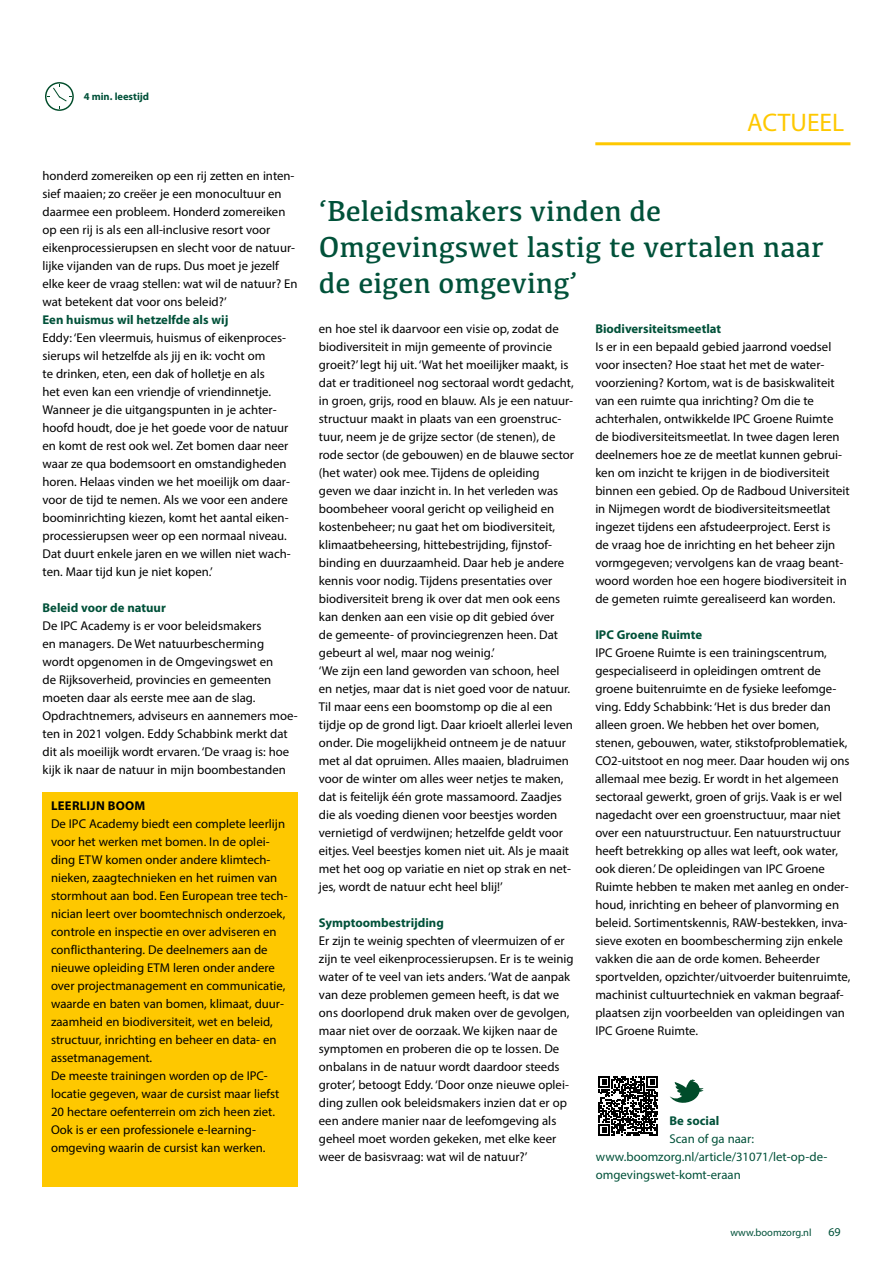
<style>
.page{position:relative;width:893px;height:1263px;background:#fff}
.page>*{position:absolute;margin:0;border:0;box-sizing:border-box;transform-origin:0 0}
.t1{font:30px/36px "Kefa";color:#005139}
.t2{font:25.5px "Myriad Pro";color:#fec800}
.t3{font:12.75px/18px "Myriad Pro";color:#000}
.t4{font:700 12.75px "Myriad Pro";color:#005139}
.t5{font:12.75px/18px "Myriad Pro";color:#005139}
.t6{font:700 12.75px "Myriad Pro";letter-spacing:.02em;color:#000}
.t7{font:12px "Myriad Pro";color:#005139}
.t8{font:10.5px "Myriad Pro";color:#005139}
.t9{font:700 10.5px "Myriad Pro";color:#005139}
</style>
<div class="page">
<hr style="left:595px;top:142px;width:255px;height:3px;background:#fec800">
<svg style="left:45px;top:82px;width:29px;height:29px"></svg>
<div style="left:43px;top:792px;width:255px;height:394px;background:#fec800"></div>
<svg style="left:598px;top:1076px;width:60px;height:59px"></svg>
<svg style="left:670px;top:1079px;width:33px;height:24px"></svg>
<p class="t9" style="left:84px;top:90px;width:67px">4 min. leestijd</p>
<p class="t3" style="left:43px;top:167px;width:257px">honderd zomereiken op een rij zetten en inten&shy;sief maaien; zo creëer je een monocultuur en daarmee een probleem. Honderd zomereiken op een rij is als een all-inclusive resort voor eikenprocessierupsen en slecht voor de natuur&shy;lijke vijanden van de rups. Dus moet je jezelf elke keer de vraag stellen: wat wil de natuur? En wat betekent dat voor ons beleid?’</p>
<p class="t4" style="left:43px;top:311px;width:187px">Een huismus wil hetzelfde als wij</p>
<p class="t3" style="left:43px;top:329px;width:250px">Eddy: ‘Een vleermuis, huismus of eikenproces&shy;sierups wil hetzelfde als jij en ik: vocht om<br>te drinken, eten, een dak of holletje en als<br>het even kan een vriendje of vriendinnetje.<br>Wanneer je die uitgangspunten in je achter&shy;hoofd houdt, doe je het goede voor de natuur en komt de rest ook wel. Zet bomen daar neer waar ze qua bodemsoort en omstandigheden horen. Helaas vinden we het moeilijk om daar&shy;voor de tijd te nemen. Als we voor een andere boominrichting kiezen, komt het aantal eiken&shy;processierupsen weer op een normaal niveau.<br>Dat duurt enkele jaren en we willen niet wach&shy;ten. Maar tijd kun je niet kopen.’</p>
<p class="t4" style="left:43px;top:599px;width:125px">Beleid voor de natuur</p>
<p class="t3" style="left:43px;top:617px;width:257px">De IPC Academy is er voor beleidsmakers<br>en managers. De Wet natuurbescherming wordt opgenomen in de Omgevingswet en<br>de Rijksoverheid, provincies en gemeenten moeten daar als eerste mee aan de slag.<br>Opdrachtnemers, adviseurs en aannemers moe&shy;ten in 2021 volgen. Eddy Schabbink merkt dat dit als moeilijk wordt ervaren. ‘De vraag is: hoe kijk ik naar de natuur in mijn boombestanden</p>
<p class="t6" style="left:51px;top:797px;width:96px">LEERLIJN BOOM</p>
<p class="t3" style="left:51px;top:815px;width:238px">De IPC Academy biedt een complete leerlijn voor het werken met bomen. In de oplei&shy;ding ETW komen onder andere klimtech&shy;nieken, zaagtechnieken en het ruimen van stormhout aan bod. Een European tree tech&shy;nician leert over boomtechnisch onderzoek, controle en inspectie en over adviseren en conflicthantering. De deelnemers aan de nieuwe opleiding ETM leren onder andere over projectmanagement en communicatie, waarde en baten van bomen, klimaat, duur&shy;zaamheid en biodiversiteit, wet en beleid, structuur, inrichting en beheer en data- en assetmanagement.<br>De meeste trainingen worden op de IPC&shy;locatie gegeven, waar de cursist maar liefst 20 hectare oefenterrein om zich heen ziet.<br>Ook is er een professionele e-learning&shy;omgeving waarin de cursist kan werken.</p>
<h2 class="t2" style="left:747px;top:107px;width:99px">ACTUEEL</h2>
<h1 class="t1" style="left:319px;top:192px;width:506px">‘Beleidsmakers vinden de<br>Omgevingswet lastig te vertalen naar de eigen omgeving’</h1>
<p class="t3" style="left:319px;top:320px;width:257px">en hoe stel ik daarvoor een visie op, zodat de biodiversiteit in mijn gemeente of provincie groeit?’ legt hij uit. ‘Wat het moeilijker maakt, is dat er traditioneel nog sectoraal wordt gedacht, in groen, grijs, rood en blauw. Als je een natuur&shy;structuur maakt in plaats van een groenstruc&shy;tuur, neem je de grijze sector (de stenen), de rode sector (de gebouwen) en de blauwe sector (het water) ook mee. Tijdens de opleiding geven we daar inzicht in. In het verleden was boombeheer vooral gericht op veiligheid en kostenbeheer; nu gaat het om biodiversiteit, klimaatbeheersing, hittebestrijding, fijnstof&shy;binding en duurzaamheid. Daar heb je andere kennis voor nodig. Tijdens presentaties over biodiversiteit breng ik over dat men ook eens kan denken aan een visie op dit gebied óver<br>de gemeente- of provinciegrenzen heen. Dat gebeurt al wel, maar nog weinig.’<br>‘We zijn een land geworden van schoon, heel en netjes, maar dat is niet goed voor de natuur.<br>Til maar eens een boomstomp op die al een tijdje op de grond ligt. Daar krioelt allerlei leven onder. Die mogelijkheid ontneem je de natuur met al dat opruimen. Alles maaien, bladruimen voor de winter om alles weer netjes te maken, dat is feitelijk één grote massamoord. Zaadjes die als voeding dienen voor beestjes worden vernietigd of verdwijnen; hetzelfde geldt voor eitjes. Veel beestjes komen niet uit. Als je maait met het oog op variatie en niet op strak en net&shy;jes, wordt de natuur echt heel blij!’</p>
<p class="t4" style="left:319px;top:915px;width:126px">Symptoombestrijding</p>
<p class="t3" style="left:319px;top:932px;width:256px">Er zijn te weinig spechten of vleermuizen of er zijn te veel eikenprocessierupsen. Er is te weinig water of te veel van iets anders. ‘Wat de aanpak van deze problemen gemeen heeft, is dat we ons doorlopend druk maken over de gevolgen, maar niet over de oorzaak. We kijken naar de symptomen en proberen die op te lossen. De onbalans in de natuur wordt daardoor steeds groter’, betoogt Eddy. ‘Door onze nieuwe oplei&shy;ding zullen ook beleidsmakers inzien dat er op een andere manier naar de leefomgeving als geheel moet worden gekeken, met elke keer weer de basisvraag: wat wil de natuur?’</p>
<p class="t4" style="left:595px;top:321px;width:127px">Biodiversiteitsmeetlat</p>
<p class="t3" style="left:595px;top:338px;width:256px">Is er in een bepaald gebied jaarrond voedsel voor insecten? Hoe staat het met de water&shy;voorziening? Kortom, wat is de basiskwaliteit van een ruimte qua inrichting? Om die te achterhalen, ontwikkelde IPC Groene Ruimte de biodiversiteitsmeetlat. In twee dagen leren deelnemers hoe ze de meetlat kunnen gebrui&shy;ken om inzicht te krijgen in de biodiversiteit binnen een gebied. Op de Radboud Universiteit in Nijmegen wordt de biodiversiteitsmeetlat ingezet tijdens een afstudeerproject. Eerst is<br>de vraag hoe de inrichting en het beheer zijn vormgegeven; vervolgens kan de vraag beant&shy;woord worden hoe een hogere biodiversiteit in de gemeten ruimte gerealiseerd kan worden.</p>
<p class="t4" style="left:595px;top:627px;width:108px">IPC Groene Ruimte</p>
<p class="t3" style="left:595px;top:644px;width:257px">IPC Groene Ruimte is een trainingscentrum, gespecialiseerd in opleidingen omtrent de groene buitenruimte en de fysieke leefomge&shy;ving. Eddy Schabbink: ‘Het is dus breder dan alleen groen. We hebben het over bomen, stenen, gebouwen, water, stikstofproblematiek, CO2-uitstoot en nog meer. Daar houden wij ons allemaal mee bezig. Er wordt in het algemeen sectoraal gewerkt, groen of grijs. Vaak is er wel nagedacht over een groenstructuur, maar niet over een natuurstructuur. Een natuurstructuur heeft betrekking op alles wat leeft, ook water, ook dieren.’ De opleidingen van IPC Groene Ruimte hebben te maken met aanleg en onder&shy;houd, inrichting en beheer of planvorming en beleid. Sortimentskennis, RAW-bestekken, inva&shy;sieve exoten en boombescherming zijn enkele vakken die aan de orde komen. Beheerder sportvelden, opzichter/uitvoerder buitenruimte, machinist cultuurtechniek en vakman begraaf&shy;plaatsen zijn voorbeelden van opleidingen van IPC Groene Ruimte.</p>
<p class="t4" style="left:669px;top:1112px;width:51px">Be social</p>
<p class="t5" style="left:596px;top:1130px;width:233px;text-indent:74px">Scan of ga naar: www.boomzorg.nl/article/31071/let-op-de&shy;omgevingswet-komt-eraan</p>
<p class="t8" style="left:730px;top:1226px;width:83px">www.boomzorg.nl</p>
<p class="t7" style="left:828px;top:1224px;width:14px">69</p>
</div>
